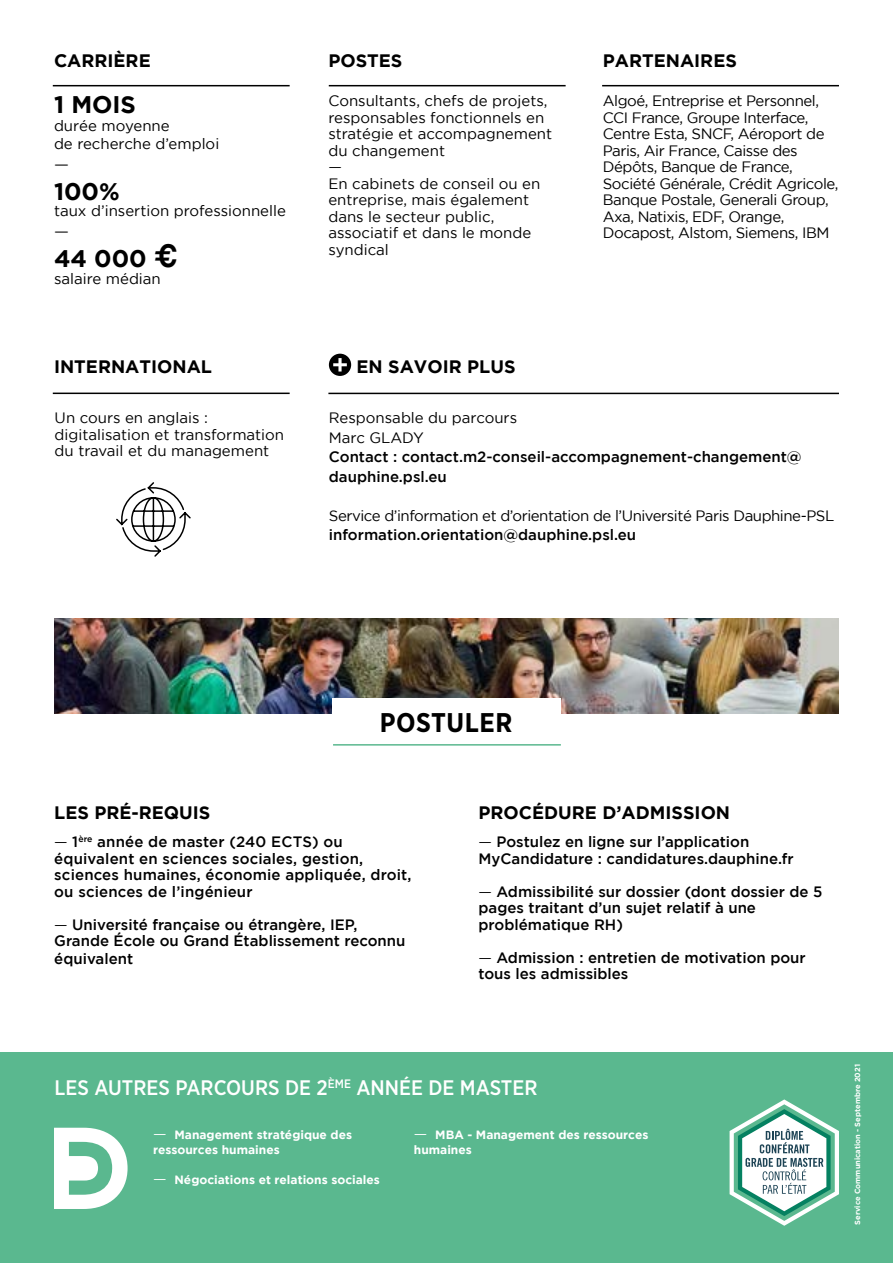
<style>
.page{position:relative;width:893px;height:1263px;background:#fff}
.page>*{position:absolute;margin:0;border:0;box-sizing:border-box;transform-origin:0 0}
.t1{font:700 27px "Gotham Narrow";letter-spacing:.02em;color:#000}
.t2{font:700 24px "Gotham";color:#000}
.t3{font:500 21px "Gotham Narrow";color:#fff}
.t4{font:700 18px "Gotham";color:#000}
.t5{font:16.5px "Gotham";color:#000}
.t6{font:500 15px/16.5px "Gotham";color:#000}
.t7{font:15px/16.5px "Gotham";letter-spacing:-.005em;color:#000}
.t8{font:15px/16.5px "Gotham";letter-spacing:-.03em;color:#000}
.t9{font:700 12px/15px "Gotham";color:#fff}
.t10{font:700 7.5px "Gotham";color:#fff}
.s1{font-family:"Helvetica";font-size:31.5px}
.s2{font-weight:400}
.s3{font-weight:400;font-size:15px}
</style>
<div class="page">
<img style="left:54px;top:618px;width:785px;height:95px">
<div style="left:0;top:1053px;width:893px;height:210px;background:#5ab88f"></div>
<svg style="left:54px;top:1128px;width:74px;height:81px"></svg>
<hr style="left:328px;top:393px;width:511px;height:1px;background:#000">
<hr style="left:333px;top:744px;width:228px;height:2px;background:#5ab88f">
<hr style="left:602px;top:85px;width:237px;height:1px;background:#000">
<hr style="left:329px;top:85px;width:237px;height:1px;background:#000">
<hr style="left:53px;top:85px;width:237px;height:1px;background:#000">
<hr style="left:53px;top:393px;width:237px;height:1px;background:#000">
<svg style="left:116px;top:482px;width:75px;height:75px"></svg>
<div style="left:329px;top:354px;width:22px;height:22px;background:#000;border-radius:50%"></div>
<svg style="left:333px;top:358px;width:14px;height:13px"></svg>
<svg style="left:730px;top:1099px;width:109px;height:127px"></svg>
<div style="left:332px;top:698px;width:229px;height:45px;background:#fff"></div>
<p class="t4" style="left:54px;top:50px;width:98px">CARRIÈRE</p>
<p class="t4" style="left:328px;top:50px;width:76px">POSTES</p>
<p class="t4" style="left:603px;top:50px;width:136px">PARTENAIRES</p>
<h2 class="t2" style="left:54px;top:91px;width:83px">1 MOIS</h2>
<p class="t7" style="left:54px;top:116px;width:167px;line-height:18px">durée moyenne<br>de recherche d’emploi</p>
<p class="t5" style="left:54px;top:155px;width:16px">—</p>
<h2 class="t2" style="left:54px;top:178px;width:67px">100%</h2>
<p class="t7" style="left:54px;top:203px;width:233px">taux d’insertion professionnelle</p>
<p class="t5" style="left:54px;top:222px;width:16px">—</p>
<h2 class="t2" style="left:54px;top:245px;width:125px">44 000 <span class="s1">€</span></h2>
<p class="t7" style="left:54px;top:270px;width:108px">salaire médian</p>
<p class="t7" style="left:328px;top:93px;width:225px">Consultants, chefs de projets, responsables fonctionnels en stratégie et accompagnement du changement<br>—<br>En cabinets de conseil ou en entreprise, mais également dans le secteur public, associatif et dans le monde syndical</p>
<p class="t8" style="left:603px;top:93px;width:237px">Algoé, Entreprise et Personnel,<br>CCI France, Groupe Interface,<br>Centre Esta, SNCF, Aéroport de<br>Paris, Air France, Caisse des<br>Dépôts, Banque de France,<br>Société Générale, Crédit Agricole,<br>Banque Postale, Generali Group,<br>Axa, Natixis, EDF, Orange,<br>Docapost, Alstom, Siemens, IBM</p>
<p class="t4" style="left:54px;top:356px;width:160px">INTERNATIONAL</p>
<p class="t4" style="left:357px;top:356px;width:160px">EN SAVOIR PLUS</p>
<p class="t7" style="left:55px;top:410px;width:231px">Un cours en anglais : digitalisation et transformation du travail et du management</p>
<p class="t7" style="left:329px;top:408px;width:190px;line-height:19.5px">Responsable du parcours<br>Marc GLADY</p>
<p class="t6" style="left:329px;top:447px;width:474px;line-height:19.5px">Contact : contact.m2-conseil-accompagnement-changement@ dauphine.psl.eu</p>
<p class="t8" style="left:329px;top:507px;width:507px">Service d’information et d’orientation de l’Université Paris Dauphine-PSL</p>
<p class="t6" style="left:329px;top:526px;width:309px">information.orientation@dauphine.psl.eu</p>
<h1 class="t1" style="left:380px;top:705px;width:134px">POSTULER</h1>
<p class="t4" style="left:54px;top:802px;width:158px">LES PRÉ-REQUIS</p>
<p class="t6" style="left:54px;top:833px;width:359px"><span class="s2">—</span> 1<sup>ère</sup> année de master (240 ECTS) ou équivalent en sciences sociales, gestion, sciences humaines, économie appliquée, droit, ou sciences de l’ingénieur</p>
<p class="t6" style="left:54px;top:916px;width:353px"><span class="s2">—</span> Université française ou étrangère, IEP,<br>Grande École ou Grand Établissement reconnu</p>
<p class="t6" style="left:54px;top:950px;width:80px">équivalent</p>
<p class="t4" style="left:479px;top:802px;width:253px">PROCÉDURE D’ADMISSION</p>
<p class="t6" style="left:479px;top:833px;width:317px"><span class="s2">—</span> Postulez en ligne sur l’application<br>MyCandidature : candidatures.dauphine.fr</p>
<p class="t6" style="left:479px;top:883px;width:345px"><span class="s2">—</span> Admissibilité sur dossier (dont dossier de 5 pages traitant d’un sujet relatif à une problématique RH)</p>
<p class="t6" style="left:479px;top:949px;width:329px"><span class="s2">—</span> Admission : entretien de motivation pour tous les admissibles</p>
<h3 class="t3" style="left:55px;top:1074px;width:484px">LES AUTRES PARCOURS DE 2<sup>ÈME</sup> ANNÉE DE MASTER</h3>
<p class="t9" style="left:153px;top:1126px;width:200px"><span class="s3">—</span> Management stratégique des ressources humaines</p>
<p class="t9" style="left:153px;top:1171px;width:228px"><span class="s3">—</span> Négociations et relations sociales</p>
<p class="t9" style="left:414px;top:1126px;width:236px"><span class="s3">—</span> MBA - Management des ressources humaines</p>
<p class="t10" style="left:853px;top:1224px;width:162px;rotate:-90deg">Service Communication - Septembre 2021</p>
</div>
